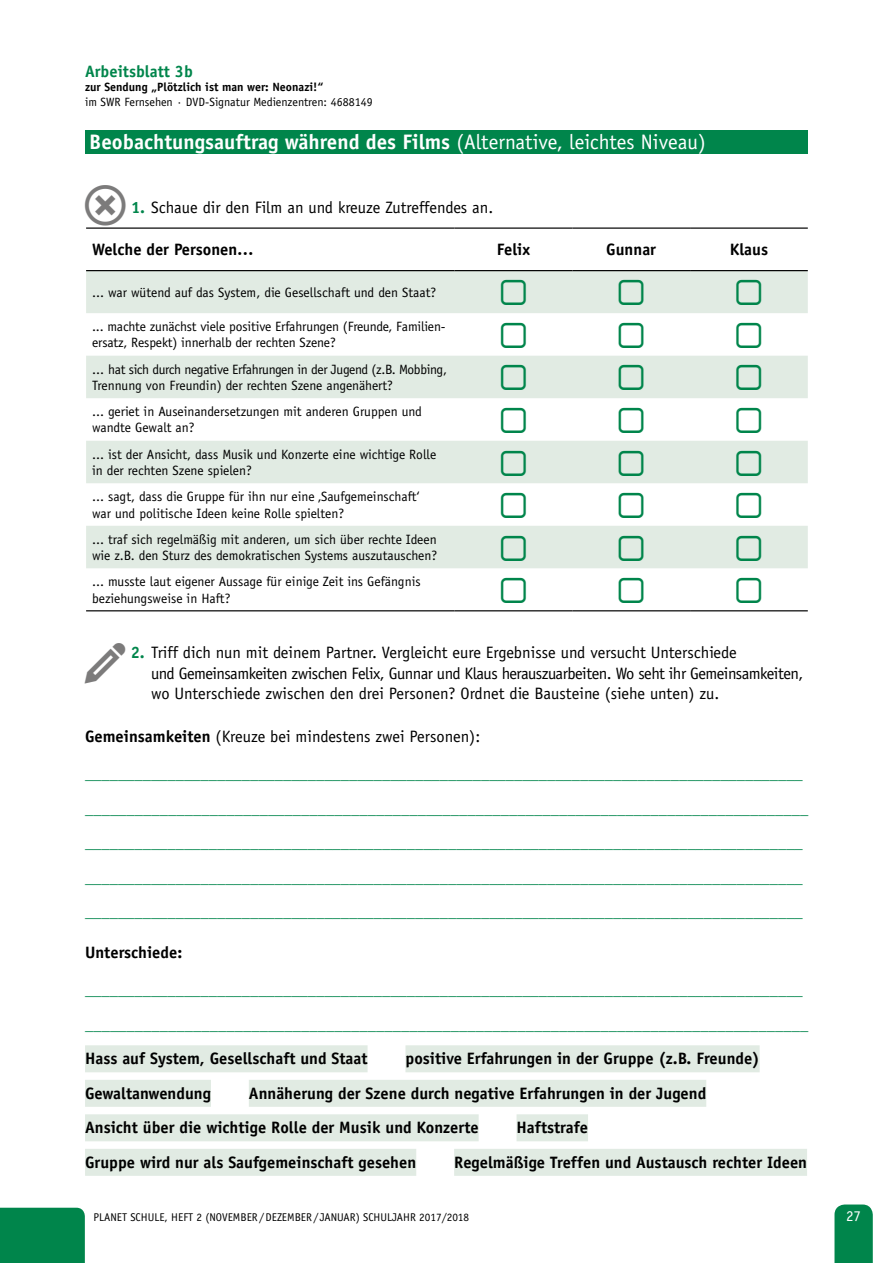
<style>
.page{position:relative;width:893px;height:1263px;background:#fff}
.page>*{position:absolute;margin:0;border:0;box-sizing:border-box;transform-origin:0 0}
.t1{font:40.5px "Ico Moon Free";color:#7c7b7b}
.t2{font:700 21px "Officina Sans Std";color:#fff}
.t3{font:16.5px/34.5px "Officina Sans Std";color:#00854b}
.t4{font:700 16.5px/34.5px "Officina Sans Std";color:#000}
.t5{font:16.5px/20.2px "Officina Sans Std";letter-spacing:-.02em;color:#000}
.t6{font:16.5px "Officina Sans Std";color:#000}
.t7{font:700 16.5px "Officina Sans Std";color:#00854b}
.t8{font:15px "Officina Sans Std";color:#fff}
.t9{font:13.5px/16.2px "Officina Sans Std";color:#000}
.t10{font:13.5px/16.2px "Officina Sans Std";letter-spacing:-.025em;color:#000}
.t11{font:12px "Officina Sans Std";color:#000}
.t12{font:700 12px "Officina Sans Std";color:#000}
.t13{font:11.25px "Officina Sans Std";color:#000}
.s1{font-weight:400}
.s2{font-weight:700;color:#00854b}
.s3{font-weight:700}
</style>
<div class="page">
<div style="left:85px;top:1045px;width:283px;height:27px;background:#e1ebe3"></div>
<div style="left:405px;top:1045px;width:355px;height:27px;background:#e1ebe3"></div>
<div style="left:85px;top:1080px;width:126px;height:27px;background:#e1ebe3"></div>
<div style="left:249px;top:1080px;width:457px;height:27px;background:#e1ebe3"></div>
<div style="left:85px;top:1114px;width:394px;height:27px;background:#e1ebe3"></div>
<div style="left:517px;top:1114px;width:71px;height:27px;background:#e1ebe3"></div>
<div style="left:85px;top:1149px;width:331px;height:27px;background:#e1ebe3"></div>
<div style="left:454px;top:1149px;width:353px;height:27px;background:#e1ebe3"></div>
<svg style="left:834px;top:1204px;width:39px;height:59px;background:#0b8a53"></svg>
<div style="left:0;top:1208px;width:85px;height:55px;background:#00854b"></div>
<div style="left:85px;top:130px;width:723px;height:23px;background:#00854b"></div>
<svg style="left:86px;top:271px;width:722px;height:297px;fill:#e1ebe3"></svg>
<hr style="left:86px;top:227px;width:369px;height:2px;background:#000">
<hr style="left:455px;top:227px;width:117px;height:2px;background:#000">
<hr style="left:572px;top:227px;width:118px;height:2px;background:#000">
<hr style="left:690px;top:227px;width:118px;height:2px;background:#000">
<hr style="left:86px;top:270px;width:369px;height:1px;background:#000">
<hr style="left:455px;top:270px;width:117px;height:1px;background:#000">
<hr style="left:572px;top:270px;width:118px;height:1px;background:#000">
<hr style="left:690px;top:270px;width:118px;height:1px;background:#000">
<hr style="left:86px;top:610px;width:369px;height:1px;background:#000">
<hr style="left:455px;top:610px;width:117px;height:1px;background:#000">
<hr style="left:572px;top:610px;width:118px;height:1px;background:#000">
<hr style="left:690px;top:610px;width:118px;height:1px;background:#000">
<svg style="left:501px;top:280px;width:25px;height:25px"></svg>
<svg style="left:619px;top:280px;width:25px;height:25px"></svg>
<svg style="left:736px;top:280px;width:25px;height:25px"></svg>
<svg style="left:501px;top:323px;width:25px;height:25px"></svg>
<svg style="left:619px;top:323px;width:25px;height:25px"></svg>
<svg style="left:736px;top:323px;width:25px;height:25px"></svg>
<svg style="left:501px;top:365px;width:25px;height:25px"></svg>
<svg style="left:619px;top:365px;width:25px;height:25px"></svg>
<svg style="left:736px;top:365px;width:25px;height:25px"></svg>
<svg style="left:501px;top:408px;width:25px;height:25px"></svg>
<svg style="left:619px;top:408px;width:25px;height:25px"></svg>
<svg style="left:736px;top:408px;width:25px;height:25px"></svg>
<svg style="left:501px;top:450px;width:25px;height:25px"></svg>
<svg style="left:619px;top:450px;width:25px;height:25px"></svg>
<svg style="left:736px;top:450px;width:25px;height:25px"></svg>
<svg style="left:501px;top:493px;width:25px;height:25px"></svg>
<svg style="left:619px;top:493px;width:25px;height:25px"></svg>
<svg style="left:736px;top:493px;width:25px;height:25px"></svg>
<svg style="left:501px;top:535px;width:25px;height:25px"></svg>
<svg style="left:619px;top:535px;width:25px;height:25px"></svg>
<svg style="left:736px;top:535px;width:25px;height:25px"></svg>
<p class="t7" style="left:85px;top:61px;width:109px">Arbeitsblatt 3b</p>
<p class="t12" style="left:85px;top:80px;width:240px">zur Sendung „Plötzlich ist man wer: Neonazi!“</p>
<p class="t11" style="left:85px;top:95px;width:289px">im SWR Fernsehen · DVD-Signatur Medienzentren: 4688149</p>
<p class="t2" style="left:89px;top:129px;width:618px">Beobachtungsauftrag während des Films <span class="s1">(Alternative, leichtes Niveau)</span></p>
<h1 class="t1" style="left:85px;top:186px;width:42px">●□▲</h1>
<p class="t6" style="left:131px;top:197px;width:364px"><span class="s2">1.</span> Schaue dir den Film an und kreuze Zutreffendes an.</p>
<p class="t4" style="left:92px;top:232px;width:163px">Welche der Personen…</p>
<p class="t4" style="left:497px;top:232px;width:35px">Felix</p>
<p class="t4" style="left:606px;top:232px;width:51px">Gunnar</p>
<p class="t4" style="left:730px;top:232px;width:40px">Klaus</p>
<p class="t9" style="left:92px;top:284px;width:346px">... war wütend auf das System, die Gesellschaft und den Staat?</p>
<p class="t9" style="left:92px;top:319px;width:355px">... machte zunächst viele positive Erfahrungen (Freunde, Familien&shy;ersatz, Respekt) innerhalb der rechten Szene?</p>
<p class="t10" style="left:92px;top:361px;width:356px">... hat sich durch negative Erfahrungen in der Jugend (z.B. Mobbing,<br>Trennung von Freundin) der rechten Szene angenähert?</p>
<p class="t9" style="left:92px;top:404px;width:331px">... geriet in Auseinandersetzungen mit anderen Gruppen und wandte Gewalt an?</p>
<p class="t9" style="left:92px;top:446px;width:346px">... ist der Ansicht, dass Musik und Konzerte eine wichtige Rolle in der rechten Szene spielen?</p>
<p class="t9" style="left:92px;top:489px;width:329px">... sagt, dass die Gruppe für ihn nur eine ‚Saufgemeinschaft‘ war und politische Ideen keine Rolle spielten?</p>
<p class="t9" style="left:92px;top:531px;width:347px">... traf sich regelmäßig mit anderen, um sich über rechte Ideen wie z.B. den Sturz des demokratischen Systems auszutauschen?</p>
<p class="t9" style="left:92px;top:574px;width:330px">... musste laut eigener Aussage für einige Zeit ins Gefängnis beziehungsweise in Haft?</p>
<p class="t5" style="left:151px;top:643px;width:654px;text-indent:-20px"><span class="s2">2.</span> Triff dich nun mit deinem Partner. Vergleicht eure Ergebnisse und versucht Unterschiede<br>und Gemeinsamkeiten zwischen Felix, Gunnar und Klaus herauszuarbeiten. Wo seht ihr Gemeinsamkeiten, wo Unterschiede zwischen den drei Personen? Ordnet die Bausteine (siehe unten) zu.</p>
<p class="t6" style="left:85px;top:726px;width:397px"><span class="s3">Gemeinsamkeiten</span> (Kreuze bei mindestens zwei Personen):</p>
<p class="t3" style="left:85px;top:756px;width:725px">_______________________________________________________________________________________ _______________________________________________________________________________________ _______________________________________________________________________________________ _______________________________________________________________________________________ _______________________________________________________________________________________</p>
<p class="t4" style="left:85px;top:934px;width:99px">Unterschiede:</p>
<p class="t3" style="left:85px;top:972px;width:725px">_______________________________________________________________________________________ _______________________________________________________________________________________</p>
<p class="t4" style="left:85px;top:1041px;width:284px">Hass auf System, Gesellschaft und Staat</p>
<p class="t4" style="left:405px;top:1041px;width:356px">positive Erfahrungen in der Gruppe (z.B. Freunde)</p>
<p class="t4" style="left:85px;top:1075px;width:127px">Gewaltanwendung</p>
<p class="t4" style="left:85px;top:1075px;width:623px;text-indent:164px">Annäherung der Szene durch negative Erfahrungen in der Jugend<br>Ansicht über die wichtige Rolle der Musik und Konzerte</p>
<p class="t4" style="left:517px;top:1110px;width:73px">Haftstrafe</p>
<p class="t4" style="left:85px;top:1144px;width:333px">Gruppe wird nur als Saufgemeinschaft gesehen</p>
<p class="t4" style="left:454px;top:1144px;width:354px">Regelmäßige Treffen und Austausch rechter Ideen</p>
<p class="t13" style="left:94px;top:1211px;width:377px">PLANET SCHULE, HEFT 2 (NOVEMBER/DEZEMBER/ JANUAR) SCHULJAHR 2017/2018</p>
<p class="t8" style="left:846px;top:1207px;width:16px">27</p>
</div>
